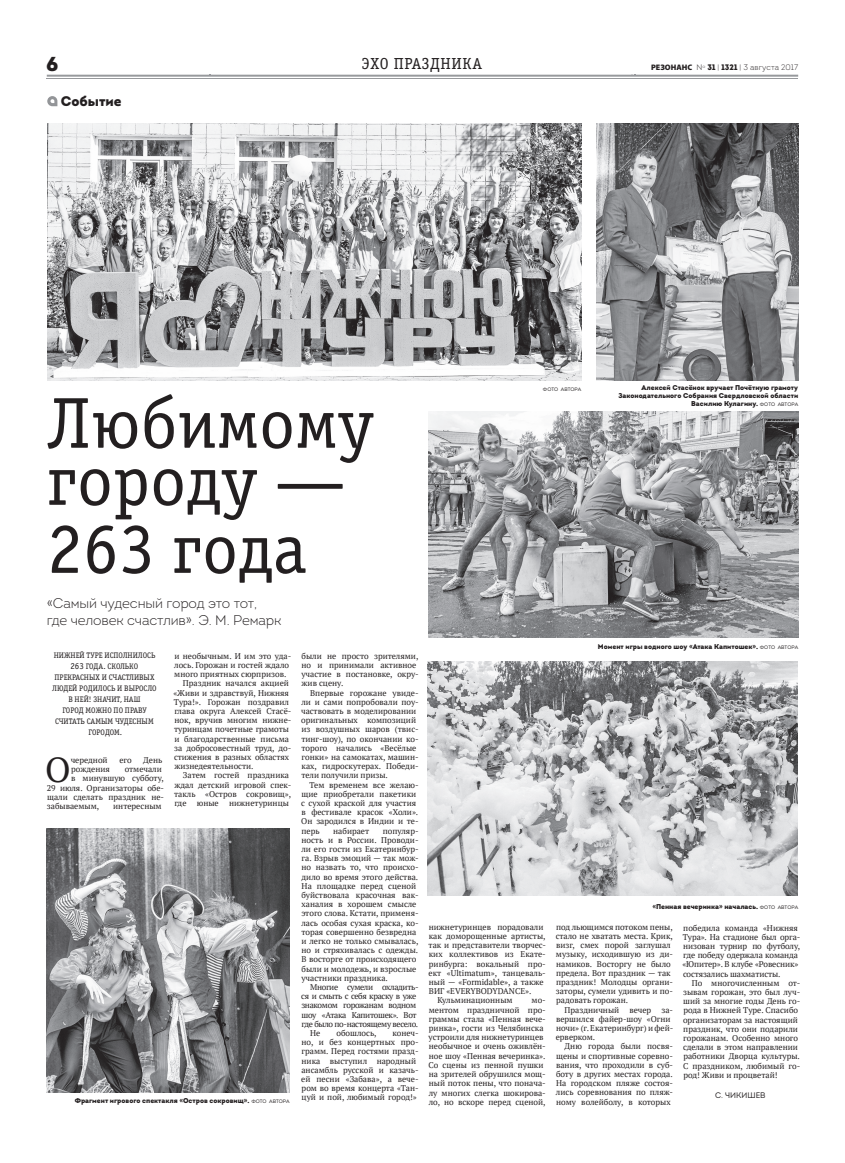
<style>
.page{position:relative;width:845px;height:1163px;background:#fff}
.page>*{position:absolute;margin:0;border:0;box-sizing:border-box;transform-origin:0 0}
.t1{font:72.2px/57px "Officina Serif C";color:#231f20}
.t2{font:34.6px "PT Serif";color:#231f20}
.t3{font:900 20px "Intro";color:#231f20}
.t4{font:16px "Officina Serif C";letter-spacing:.04em;color:#231f20}
.t5{font:300 14px/16.8px "Intro";letter-spacing:-.01em;color:#231f20}
.t6{font:900 14px "Intro";color:#231f20}
.t7{font:8.3px/9.2px "PT Serif";color:#231f20}
.t8{font:8.3px "PT Serif";letter-spacing:-.04em;color:#231f20}
.t9{font:8px/11px "Officina Serif C";color:#231f20;text-align:center}
.t10{font:300 8px "Intro";color:#231f20}
.t11{font:8px "Intro Book Caps";color:#231f20}
.t12{font:900 7px/8px "Intro";color:#231f20;text-align:right}
.s1{font-family:"Myriad Pro";font-weight:900}
.s2{font-weight:400}
.s3{font-size:9px}
.s4{font-family:"Intro Book Caps";font-weight:400;font-size:5px}
</style>
<div class="page">
<hr style="left:47px;top:78px;width:751px;height:1px;background:#97999c">
<svg style="left:47px;top:74px;width:751px;height:3px;background:#b8babc"></svg>
<svg style="left:47px;top:96px;width:10px;height:10px"></svg>
<img style="left:427px;top:661px;width:371px;height:234px">
<img style="left:47px;top:123px;width:534px;height:257px">
<img style="left:428px;top:411px;width:370px;height:226px">
<img style="left:596px;top:123px;width:202px;height:257px">
<img style="left:47px;top:828px;width:242px;height:263px">
<h3 class="t3" style="left:46px;top:51px;width:14px">6</h3>
<h3 class="t6" style="left:61px;top:92px;width:62px">Событие</h3>
<h3 class="t4" style="left:362px;top:55px;width:122px">ЭХО ПРАЗДНИКА</h3>
<p class="t10" style="left:651px;top:63px;width:149px"><span class="s1">РЕЗОНАНС</span> N<sup>o</sup> <span class="s2">31</span> | <span class="s2">1321</span> | 3 августа 2017</p>
<h1 class="t1" style="left:47px;top:396px;width:328px">Любимому городу —</h1>
<h1 class="t1" style="left:47px;top:521px;width:261px">263 года</h1>
<h3 class="t5" style="left:47px;top:595px;width:236px">«Самый чудесный город это тот,<br>где человек счастлив». Э. М. Ремарк</h3>
<p class="t9" style="left:52px;top:650px;width:106px">НИЖНЕЙ ТУРЕ ИСПОЛНИЛОСЬ<br><span class="s3">263</span> ГОДА. СКОЛЬКО<br>ПРЕКРАСНЫХ И СЧАСТЛИВЫХ<br>ЛЮДЕЙ РОДИЛОСЬ И ВЫРОСЛО<br>В НЕЙ! ЗНАЧИТ, НАШ<br>ГОРОД МОЖНО ПО ПРАВУ<br>СЧИТАТЬ САМЫМ ЧУДЕСНЫМ<br>ГОРОДОМ.</p>
<h2 class="t2" style="left:45px;top:746px;width:27px">О</h2>
<p class="t7" style="left:71px;top:755px;width:39px">чередной</p>
<p class="t7" style="left:119px;top:755px;width:14px">его</p>
<p class="t7" style="left:143px;top:755px;width:21px">День</p>
<p class="t7" style="left:71px;top:764px;width:40px">рождения</p>
<p class="t7" style="left:125px;top:764px;width:39px">отмечали</p>
<p class="t7" style="left:71px;top:773px;width:94px">в минувшую субботу,</p>
<p class="t7" style="left:47px;top:783px;width:119px">29 июля. Организаторы обе-</p>
<p class="t7" style="left:47px;top:792px;width:118px">щали сделать праздник не-</p>
<p class="t7" style="left:47px;top:801px;width:54px">забываемым,</p>
<p class="t7" style="left:113px;top:801px;width:50px">интересным</p>
<p class="t7" style="left:174px;top:651px;width:118px">и необычным. И им это уда-</p>
<p class="t7" style="left:174px;top:660px;width:116px">лось. Горожан и гостей ждало</p>
<p class="t7" style="left:174px;top:669px;width:114px">много приятных сюрпризов.</p>
<p class="t7" style="left:183px;top:678px;width:107px">Праздник начался акцией</p>
<p class="t7" style="left:173px;top:687px;width:117px">«Живи и здравствуй, Нижняя</p>
<p class="t7" style="left:174px;top:697px;width:117px">Тура!». Горожан поздравил</p>
<p class="t7" style="left:174px;top:706px;width:118px">глава округа Алексей Стасё-</p>
<p class="t7" style="left:174px;top:715px;width:118px">нок, вручив многим нижне-</p>
<p class="t7" style="left:174px;top:724px;width:116px">туринцам почетные грамоты</p>
<p class="t7" style="left:174px;top:733px;width:116px">и благодарственные письма</p>
<p class="t7" style="left:174px;top:743px;width:119px">за добросовестный труд, до-</p>
<p class="t7" style="left:174px;top:752px;width:116px">стижения в разных областях</p>
<p class="t7" style="left:174px;top:761px;width:81px">жизнедеятельности.</p>
<p class="t7" style="left:183px;top:770px;width:108px">Затем гостей праздника</p>
<p class="t7" style="left:174px;top:779px;width:118px">ждал детский игровой спек-</p>
<p class="t7" style="left:174px;top:789px;width:118px">такль «Остров сокровищ»,</p>
<p class="t7" style="left:174px;top:798px;width:116px">где юные нижнетуринцы</p>
<p class="t12" style="left:75px;top:1096px;width:216px">Фрагмент игрового спектакля «Остров сокровищ». <span class="s4">Фото автора</span></p>
<p class="t7" style="left:301px;top:651px;width:119px">были не просто зрителями, но и принимали активное участие в постановке, окру&shy;жив сцену.</p>
<p class="t7" style="left:301px;top:687px;width:119px;text-indent:9px">Впервые горожане увиде&shy;ли и сами попробовали поу&shy;частвовать в моделировании оригинальных композиций из воздушных шаров (твис&shy;тинг-шоу), по окончании ко&shy;торого начались «Весёлые гонки» на самокатах, машин&shy;ках, гидроскутерах. Победи&shy;тели получили призы.</p>
<p class="t7" style="left:301px;top:779px;width:119px;text-indent:8px">Тем временем все желаю&shy;щие приобретали пакетики с сухой краской для участия в фестивале красок «Холи».<br>Он зародился в Индии и те&shy;перь</p>
<p class="t7" style="left:333px;top:825px;width:38px">набирает</p>
<p class="t7" style="left:301px;top:825px;width:119px;text-indent:81px">популяр&shy;ность и в России. Проводи&shy;ли его гости из Екатеринбур&shy;га. Взрыв эмоций — так мож&shy;но назвать то, что происхо&shy;дило во время этого действа.<br>На площадке перед сценой буйствовала красочная вак&shy;ханалия в хорошем смысле этого слова. Кстати, применя&shy;лась особая сухая краска, ко&shy;торая совершенно безвредна и легко не только смывалась, но и стряхивалась с одежды.<br>В восторге от происходящего были и молодежь, и взрослые участники праздника.</p>
<p class="t8" style="left:310px;top:981px;width:110px">Многие сумели охладить-</p>
<p class="t8" style="left:301px;top:990px;width:117px">ся и смыть с себя краску в уже</p>
<p class="t8" style="left:301px;top:999px;width:116px">знакомом горожанам водном</p>
<p class="t8" style="left:301px;top:1009px;width:116px">шоу «Атака Капитошек». Вот</p>
<p class="t8" style="left:301px;top:1018px;width:118px">где было по-настоящему весело.</p>
<p class="t7" style="left:310px;top:1028px;width:12px">Не</p>
<p class="t7" style="left:336px;top:1028px;width:42px">обошлось,</p>
<p class="t7" style="left:301px;top:1028px;width:119px;text-indent:91px">конеч&shy;но, и без концертных про&shy;грамм. Перед гостями празд&shy;ника выступил народный ансамбль русской и казачь&shy;ей песни «Забава», а вече&shy;ром во время концерта «Тан&shy;цуй и пой, любимый город!»</p>
<p class="t12" style="left:618px;top:383px;width:181px">Алексей Стасёнок вручает Почётную грамоту<br>Законодательного Собрания Свердловской области<br>Василию Кулагину. <span class="s4">Фото автора</span></p>
<p class="t12" style="left:598px;top:642px;width:202px">Момент игры водного шоу «Атака Капитошек». <span class="s4">Фото автора</span></p>
<p class="t7" style="left:429px;top:922px;width:116px">нижнетуринцев порадовали</p>
<p class="t7" style="left:429px;top:931px;width:118px">как доморощенные артисты,</p>
<p class="t7" style="left:428px;top:940px;width:119px">так и представители творчес-</p>
<p class="t7" style="left:429px;top:949px;width:118px">ких коллективов из Екате-</p>
<p class="t7" style="left:429px;top:958px;width:118px">ринбурга: вокальный про-</p>
<p class="t7" style="left:428px;top:968px;width:119px">ект «Ultimatum», танцеваль-</p>
<p class="t7" style="left:429px;top:977px;width:116px">ный — «Formidable», а также</p>
<p class="t7" style="left:429px;top:986px;width:104px">ВИГ «EVERYBODYDANCE».</p>
<p class="t7" style="left:437px;top:995px;width:77px">Кульминационным</p>
<p class="t7" style="left:428px;top:995px;width:119px;text-indent:103px">мо&shy;ментом праздничной про&shy;граммы стала «Пенная вече&shy;ринка», гости из Челябинска устроили для нижнетуринцев необычное и очень оживлён&shy;ное шоу «Пенная вечеринка».<br>Со сцены из пенной пушки на зрителей обрушился мощ&shy;ный поток пены, что понача&shy;лу многих слегка шокирова&shy;ло, но вскоре перед сценой,</p>
<p class="t12" style="left:652px;top:902px;width:147px">«Пенная вечеринка» началась. <span class="s4">Фото автора</span></p>
<p class="t7" style="left:556px;top:922px;width:119px">под льющимся потоком пены, стало не хватать места. Крик, визг, смех порой заглушал музыку, исходившую из ди&shy;намиков. Восторгу не было предела. Вот праздник — так праздник! Молодцы органи&shy;заторы, сумели удивить и по&shy;радовать горожан.</p>
<p class="t7" style="left:556px;top:1004px;width:119px;text-indent:9px">Праздничный вечер за&shy;вершился файер-шоу «Огни ночи» (г. Екатеринбург) и фей&shy;ерверком.</p>
<p class="t7" style="left:556px;top:1041px;width:119px;text-align:justify;text-indent:9px">Дню города были посвя&shy;щены и спортивные соревно&shy;вания, что проходили в суб&shy;боту в других местах города.<br>На городском пляже состоя&shy;лись соревнования по пляж&shy;ному волейболу, в которых</p>
<p class="t7" style="left:682px;top:922px;width:119px">победила команда «Нижняя<br>Тура». На стадионе был орга&shy;низован турнир по футболу, где победу одержала команда «Юпитер». В клубе «Ровесник» состязались шахматисты.</p>
<p class="t7" style="left:683px;top:978px;width:119px;text-indent:9px">По многочисленным от&shy;зывам горожан, это был луч&shy;ший за многие годы День го&shy;рода в Нижней Туре. Спасибо организаторам за настоящий праздник, что они подарили горожанам. Особенно много сделали в этом направлении работники Дворца культуры.<br>С праздником, любимый го&shy;род! Живи и процветай!</p>
<p class="t11" style="left:715px;top:1089px;width:52px">С. ЧИКИШЕВ</p>
</div>
